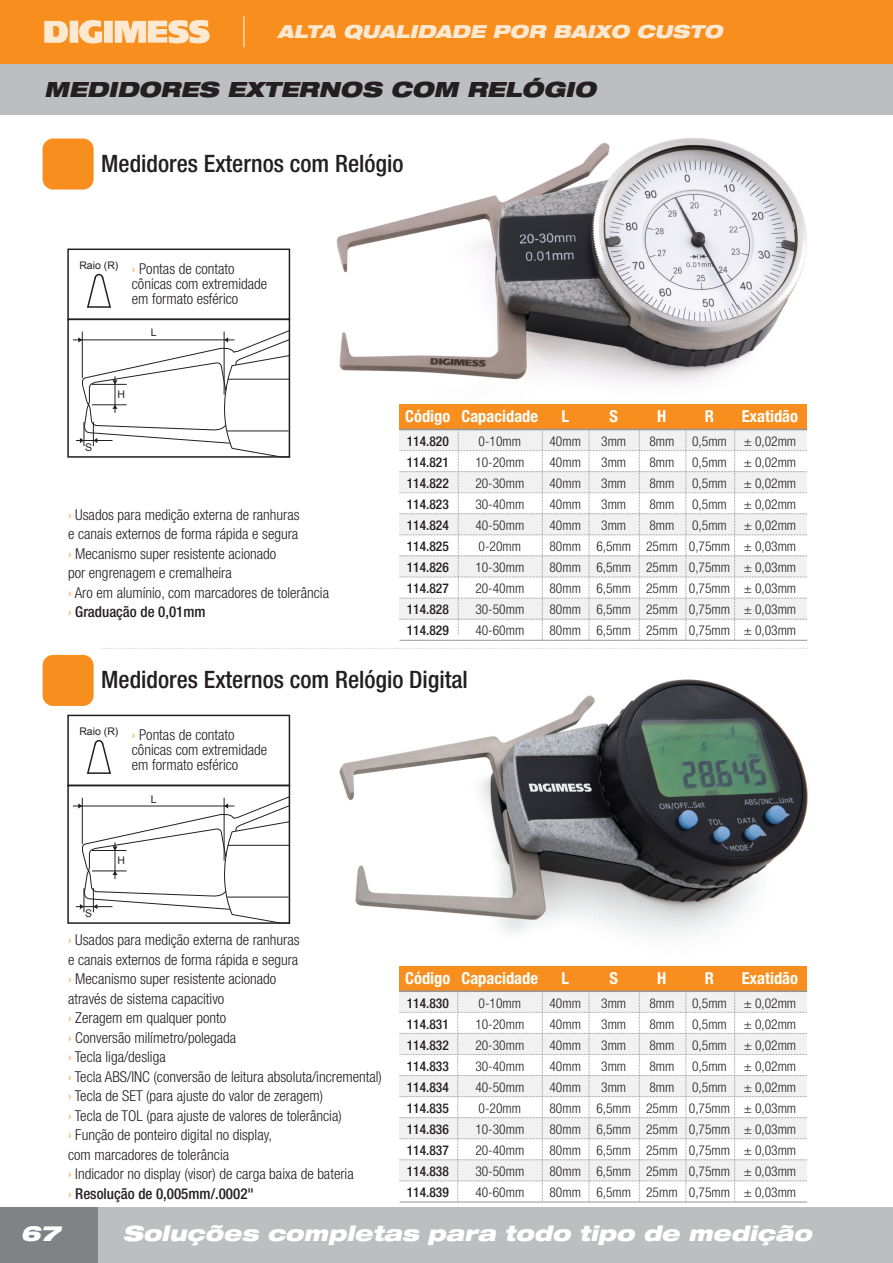
<style>
.page{position:relative;width:893px;height:1263px;background:#fff}
.page>*{position:absolute;margin:0;border:0;box-sizing:border-box;transform-origin:0 0}
.t1{font:500 condensed 24px "Helvetica Neue";color:#231f20}
.t2{font:italic 900 expanded 21px "Helvetica Neue";color:#fff}
.t3{font:italic 900 expanded 21px "Helvetica Neue";color:#231f20}
.t4{font:italic 900 expanded 18px "Helvetica Neue";color:#fff}
.t5{font:700 condensed 16.5px "Helvetica Neue";color:#fff}
.t6{font:300 condensed 15px/19.5px "Helvetica Neue";color:#231f20}
.t7{font:300 condensed 13.5px/21px "Helvetica Neue";color:#231f20}
.t8{font:500 condensed 13.5px/21px "Helvetica Neue";color:#231f20;text-align:justify}
.t9{font:10.5px "Arial";color:#231f20}
.s1{color:#f78e1e}
.s2{font-weight:500}
</style>
<div class="page">
<img style="left:336px;top:138px;width:471px;height:241px">
<img style="left:285px;top:610px;width:523px;height:385px">
<img style="left:340px;top:680px;width:468px;height:240px">
<div style="left:0;top:0;width:893px;height:115px;background:#bcbec0"></div>
<div style="left:0;top:1208px;width:893px;height:55px;background:#bcbec0"></div>
<div style="left:0;top:1208px;width:98px;height:55px;background:#808285"></div>
<div style="left:0;top:0;width:893px;height:64px;background:#f78e1e"></div>
<svg style="left:44px;top:20px;width:166px;height:24px"></svg>
<hr style="left:244px;top:16px;width:1px;height:31px;background:#fff">
<svg style="left:101px;top:648px;width:707px;height:1px"></svg>
<div style="left:43px;top:139px;width:51px;height:51px;background:#f78e1e;border-radius:11px"></div>
<div style="left:43px;top:655px;width:51px;height:51px;background:#f78e1e;border-radius:11px"></div>
<div style="left:400px;top:404px;width:407px;height:25px;background:#f78e1e"></div>
<hr style="left:400px;top:640px;width:407px;height:1px;background:#939598">
<svg style="left:400px;top:425px;width:407px;height:215px"></svg>
<div style="left:400px;top:966px;width:407px;height:25px;background:#f78e1e"></div>
<hr style="left:400px;top:990px;width:407px;height:2px;background:#939598">
<hr style="left:400px;top:1202px;width:407px;height:1px;background:#939598">
<svg style="left:400px;top:992px;width:407px;height:210px"></svg>
<hr style="left:73px;top:340px;width:161px;height:1px;background:#231f20">
<hr style="left:76px;top:440px;width:36px;height:1px;background:#231f20">
<svg style="left:78px;top:331px;width:209px;height:124px"></svg>
<div style="left:67px;top:319px;width:223px;height:139px;border:2px solid #231f20"></div>
<hr style="left:228px;top:379px;width:61px;height:1px;background:#231f20">
<hr style="left:227px;top:431px;width:62px;height:1px;background:#231f20">
<div style="left:67px;top:249px;width:223px;height:71px;border:2px solid #231f20"></div>
<svg style="left:87px;top:273px;width:24px;height:35px"></svg>
<hr style="left:73px;top:806px;width:161px;height:1px;background:#231f20">
<hr style="left:76px;top:906px;width:36px;height:1px;background:#231f20">
<svg style="left:78px;top:796px;width:209px;height:125px"></svg>
<div style="left:67px;top:785px;width:223px;height:139px;border:2px solid #231f20"></div>
<hr style="left:228px;top:845px;width:61px;height:1px;background:#231f20">
<hr style="left:227px;top:897px;width:62px;height:1px;background:#231f20">
<div style="left:67px;top:715px;width:223px;height:71px;border:2px solid #231f20"></div>
<svg style="left:87px;top:740px;width:24px;height:34px"></svg>
<p class="t4" style="left:277px;top:19px;width:446px">ALTA QUALIDADE POR BAIXO CUSTO</p>
<h2 class="t3" style="left:44px;top:76px;width:553px">MEDIDORES EXTERNOS COM RELÓGIO</h2>
<h1 class="t1" style="left:101px;top:149px;width:304px">Medidores Externos com Relógio</h1>
<p class="t6" style="left:132px;top:261px;width:137px;line-height:15px;text-indent:-52px"><sup>Raio</sup> <sup>(R)</sup> <span class="s1">›</span> Pontas de contato cônicas com extremidade em formato esférico</p>
<p class="t9" style="left:151px;top:326px;width:7px">L</p>
<p class="t9" style="left:85px;top:440px;width:9px">S</p>
<p class="t9" style="left:118px;top:388px;width:9px">H</p>
<p class="t6" style="left:68px;top:505px;width:262px"><span class="s1">›</span> Usados para medição externa de ranhuras<br>e canais externos de forma rápida e segura<br><span class="s1">›</span> Mecanismo super resistente acionado<br>por engrenagem e cremalheira<br><span class="s1">›</span> Aro em alumínio, com marcadores de tolerância <span class="s1">›</span> <span class="s2">Graduação de 0,01mm</span></p>
<p class="t5" style="left:405px;top:406px;width:134px">Código Capacidade</p>
<p class="t5" style="left:561px;top:406px;width:9px">L</p>
<p class="t8" style="left:407px;top:430px;width:44px">114.820<br>114.821<br>114.822<br>114.823<br>114.824<br>114.825<br>114.826<br>114.827<br>114.828<br>114.829</p>
<p class="t7" style="left:475px;top:431px;width:50px">0-10mm<br>10-20mm<br>20-30mm<br>30-40mm<br>40-50mm<br>0-20mm<br>10-30mm<br>20-40mm<br>30-50mm<br>40-60mm</p>
<p class="t7" style="left:549px;top:431px;width:33px;text-align:justify">40mm 40mm 40mm 40mm 40mm 80mm 80mm 80mm 80mm 80mm</p>
<h1 class="t1" style="left:101px;top:665px;width:368px">Medidores Externos com Relógio Digital</h1>
<p class="t6" style="left:132px;top:727px;width:137px;line-height:15px;text-indent:-52px"><sup>Raio</sup> <sup>(R)</sup> <span class="s1">›</span> Pontas de contato cônicas com extremidade em formato esférico</p>
<p class="t9" style="left:151px;top:792px;width:7px">L</p>
<p class="t5" style="left:609px;top:406px;width:10px">S</p>
<p class="t7" style="left:596px;top:430px;width:36px;text-align:center">3mm<br>3mm<br>3mm<br>3mm<br>3mm<br>6,5mm<br>6,5mm<br>6,5mm<br>6,5mm<br>6,5mm</p>
<p class="t5" style="left:657px;top:406px;width:11px">H</p>
<p class="t7" style="left:646px;top:430px;width:33px">8mm<br>8mm<br>8mm<br>8mm<br>8mm<br>25mm<br>25mm<br>25mm<br>25mm<br>25mm</p>
<p class="t5" style="left:705px;top:406px;width:11px">R</p>
<p class="t7" style="left:689px;top:430px;width:43px">0,5mm<br>0,5mm<br>0,5mm<br>0,5mm<br>0,5mm<br>0,75mm<br>0,75mm<br>0,75mm<br>0,75mm<br>0,75mm</p>
<p class="t5" style="left:742px;top:406px;width:58px">Exatidão</p>
<p class="t7" style="left:744px;top:430px;width:54px;text-align:justify">± 0,02mm ± 0,02mm ± 0,02mm ± 0,02mm ± 0,02mm ± 0,03mm ± 0,03mm ± 0,03mm ± 0,03mm ± 0,03mm</p>
<p class="t9" style="left:85px;top:906px;width:9px">S</p>
<p class="t9" style="left:118px;top:854px;width:9px">H</p>
<p class="t6" style="left:68px;top:930px;width:315px"><span class="s1">›</span> Usados para medição externa de ranhuras<br>e canais externos de forma rápida e segura<br><span class="s1">›</span> Mecanismo super resistente acionado<br>através de sistema capacitivo<br><span class="s1">›</span> Zeragem em qualquer ponto<br><span class="s1">›</span> Conversão milímetro/polegada<br><span class="s1">›</span> Tecla liga/desliga<br><span class="s1">›</span> Tecla ABS/INC (conversão de leitura absoluta/incremental) <span class="s1">›</span> Tecla de SET (para ajuste do valor de zeragem)<br><span class="s1">›</span> Tecla de TOL (para ajuste de valores de tolerância)<br><span class="s1">›</span> Função de ponteiro digital no display,<br>com marcadores de tolerância<br><span class="s1">›</span> Indicador no display (visor) de carga baixa de bateria<br><span class="s1">›</span> <span class="s2">Resolução de 0,005mm/.0002"</span></p>
<p class="t5" style="left:405px;top:968px;width:134px">Código Capacidade</p>
<p class="t5" style="left:561px;top:968px;width:9px">L</p>
<p class="t8" style="left:407px;top:992px;width:44px">114.830<br>114.831<br>114.832<br>114.833<br>114.834<br>114.835<br>114.836<br>114.837<br>114.838<br>114.839</p>
<p class="t7" style="left:475px;top:992px;width:50px">0-10mm<br>10-20mm<br>20-30mm<br>30-40mm<br>40-50mm<br>0-20mm<br>10-30mm<br>20-40mm<br>30-50mm<br>40-60mm</p>
<p class="t7" style="left:549px;top:992px;width:33px;text-align:justify">40mm 40mm 40mm 40mm 40mm 80mm 80mm 80mm 80mm 80mm</p>
<p class="t5" style="left:609px;top:968px;width:10px">S</p>
<p class="t7" style="left:596px;top:992px;width:36px;text-align:center">3mm<br>3mm<br>3mm<br>3mm<br>3mm<br>6,5mm<br>6,5mm<br>6,5mm<br>6,5mm<br>6,5mm</p>
<p class="t5" style="left:657px;top:968px;width:11px">H</p>
<p class="t7" style="left:646px;top:992px;width:33px">8mm<br>8mm<br>8mm<br>8mm<br>8mm<br>25mm<br>25mm<br>25mm<br>25mm<br>25mm</p>
<p class="t5" style="left:705px;top:968px;width:11px">R</p>
<p class="t7" style="left:689px;top:992px;width:43px">0,5mm<br>0,5mm<br>0,5mm<br>0,5mm<br>0,5mm<br>0,75mm<br>0,75mm<br>0,75mm<br>0,75mm<br>0,75mm</p>
<p class="t5" style="left:742px;top:968px;width:58px">Exatidão</p>
<p class="t7" style="left:744px;top:992px;width:54px;text-align:justify">± 0,02mm ± 0,02mm ± 0,02mm ± 0,02mm ± 0,02mm ± 0,03mm ± 0,03mm ± 0,03mm ± 0,03mm ± 0,03mm</p>
<h2 class="t2" style="left:20px;top:1220px;width:41px">67</h2>
<h2 class="t2" style="left:123px;top:1220px;width:690px">Soluções completas para todo tipo de medição</h2>
</div>
